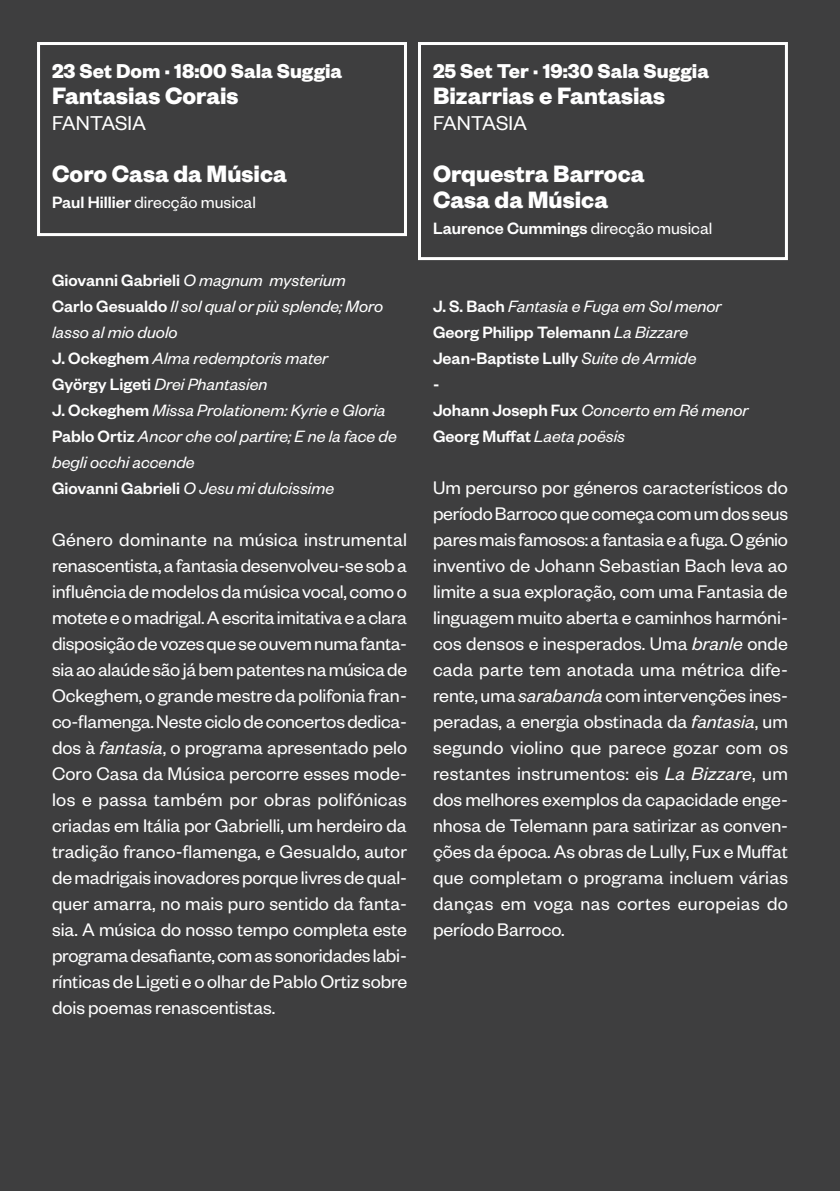
<style>
.page{position:relative;width:840px;height:1191px;background:#fff}
.page>*{position:absolute;margin:0;border:0;box-sizing:border-box;transform-origin:0 0}
.Direcção___Solistas{font:700 26px/26px "Founders Grotesk";color:#fff}
.Direcção___Solistas-2{font:700 22px "Founders Grotesk";color:#fff}
.Direcção___Solistas-3{font:22px "Founders Grotesk";color:#fff}
.Texto{font:20px/26px "Founders Grotesk";letter-spacing:-.005em;color:#fff;text-align:justify}
.Direcção___Solistas-4{font:italic 18px/26px "Founders Grotesk";color:#fff}
.Direcção___Solistas-5{font:500 18px "Founders Grotesk";color:#fff}
.Direcção___Solistas-6{font:18px "Founders Grotesk";color:#fff}
.s1{font-weight:500}
.s2{font-weight:400;font-style:italic}
.s3{font-weight:500;font-style:normal}
.s4{font-style:italic}
.s5{font-weight:400}
</style>
<div class="page">
<div style="left:0;top:0;width:839px;height:1191px;background:#3e3e3f"></div>
<div style="left:37px;top:42px;width:370px;height:194px;border:3px solid #fff"></div>
<div style="left:418px;top:42px;width:369px;height:218px;border:3px solid #fff"></div>
<p class="Direcção___Solistas-2" style="left:52px;top:57px;width:291px">23 Set Dom · 18:00 Sala Suggia</p>
<p class="Direcção___Solistas" style="left:52px;top:81px;width:188px">Fantasias Corais</p>
<p class="Direcção___Solistas-3" style="left:52px;top:110px;width:96px">FANTASIA</p>
<p class="Direcção___Solistas" style="left:52px;top:159px;width:236px">Coro Casa da Música</p>
<p class="Direcção___Solistas-6" style="left:52px;top:191px;width:205px"><span class="s1">Paul Hillier</span> direcção musical</p>
<p class="Direcção___Solistas-5" style="left:52px;top:269px;width:295px">Giovanni Gabrieli <span class="s2">O magnum mysterium</span></p>
<p class="Direcção___Solistas-4" style="left:52px;top:292px;width:332px"><span class="s3">Carlo Gesualdo</span> Il sol qual or più splende; Moro lasso al mio duolo</p>
<p class="Direcção___Solistas-4" style="left:52px;top:344px;width:277px"><span class="s3">J. Ockeghem</span> Alma redemptoris mater</p>
<p class="Direcção___Solistas-4" style="left:52px;top:370px;width:217px"><span class="s3">György Ligeti</span> Drei Phantasien</p>
<p class="Direcção___Solistas-4" style="left:52px;top:396px;width:335px"><span class="s3">J. Ockeghem</span> Missa Prolationem: Kyrie e Gloria</p>
<p class="Direcção___Solistas-4" style="left:52px;top:422px;width:346px"><span class="s3">Pablo Ortiz</span> Ancor che col partire; E ne la face de begli occhi accende</p>
<p class="Direcção___Solistas-4" style="left:52px;top:474px;width:283px"><span class="s3">Giovanni Gabrieli</span> O Jesu mi dulcissime</p>
<p class="Texto" style="left:52px;top:526px;width:356px">Género dominante na música instrumental renascentista, a fantasia desenvolveu-se sob a influência de modelos da música vocal, como o motete e o madrigal. A escrita imitativa e a clara disposição de vozes que se ouvem numa fanta&shy;sia ao alaúde são já bem patentes na música de Ockeghem, o grande mestre da polifonia fran&shy;co-flamenga. Neste ciclo de concertos dedica&shy;dos à <span class="s4">fantasia</span>, o programa apresentado pelo Coro Casa da Música percorre esses mode&shy;los e passa também por obras polifónicas criadas em Itália por Gabrielli, um herdeiro da tradição franco-flamenga, e Gesualdo, autor de madrigais inovadores porque livres de qual&shy;quer amarra, no mais puro sentido da fanta&shy;sia. A música do nosso tempo completa este programa desafiante, com as sonoridades labi&shy;rínticas de Ligeti e o olhar de Pablo Ortiz sobre dois poemas renascentistas.</p>
<p class="Direcção___Solistas-2" style="left:433px;top:57px;width:277px">25 Set Ter · 19:30 Sala Suggia</p>
<p class="Direcção___Solistas" style="left:433px;top:81px;width:234px">Bizarrias e Fantasias</p>
<p class="Direcção___Solistas-3" style="left:433px;top:110px;width:96px">FANTASIA</p>
<p class="Direcção___Solistas" style="left:433px;top:159px;width:213px">Orquestra Barroca<br>Casa da Música</p>
<p class="Direcção___Solistas-5" style="left:433px;top:217px;width:281px">Laurence Cummings <span class="s5">direcção musical</span></p>
<p class="Direcção___Solistas-4" style="left:433px;top:292px;width:290px"><span class="s3">J. S. Bach</span> Fantasia e Fuga em Sol menor</p>
<p class="Direcção___Solistas-5" style="left:433px;top:321px;width:256px">Georg Philipp Telemann <span class="s2">La Bizzare</span></p>
<p class="Direcção___Solistas-5" style="left:433px;top:347px;width:265px">Jean-Baptiste Lully <span class="s2">Suite de Armide</span></p>
<p class="Direcção___Solistas-5" style="left:433px;top:373px;width:8px">-</p>
<p class="Direcção___Solistas-4" style="left:433px;top:396px;width:317px"><span class="s3">Johann Joseph Fux</span> Concerto em Ré menor</p>
<p class="Direcção___Solistas-5" style="left:433px;top:425px;width:193px">Georg Muffat <span class="s2">Laeta poësis</span></p>
<p class="Texto" style="left:433px;top:474px;width:356px">Um percurso por géneros característicos do período Barroco que começa com um dos seus pares mais famosos: a fantasia e a fuga. O génio inventivo de Johann Sebastian Bach leva ao limite a sua exploração, com uma Fantasia de linguagem muito aberta e caminhos harmóni&shy;cos densos e inesperados. Uma <span class="s4">branle</span> onde cada parte tem anotada uma métrica dife&shy;rente, uma <span class="s4">sarabanda</span> com intervenções ines&shy;peradas, a energia obstinada da <span class="s4">fantasia</span>, um segundo violino que parece gozar com os restantes instrumentos: eis <span class="s4">La Bizzare</span>, um dos melhores exemplos da capacidade enge&shy;nhosa de Telemann para satirizar as conven&shy;ções da época. As obras de Lully, Fux e Muffat que completam o programa incluem várias danças em voga nas cortes europeias do período Barroco.</p>
</div>
